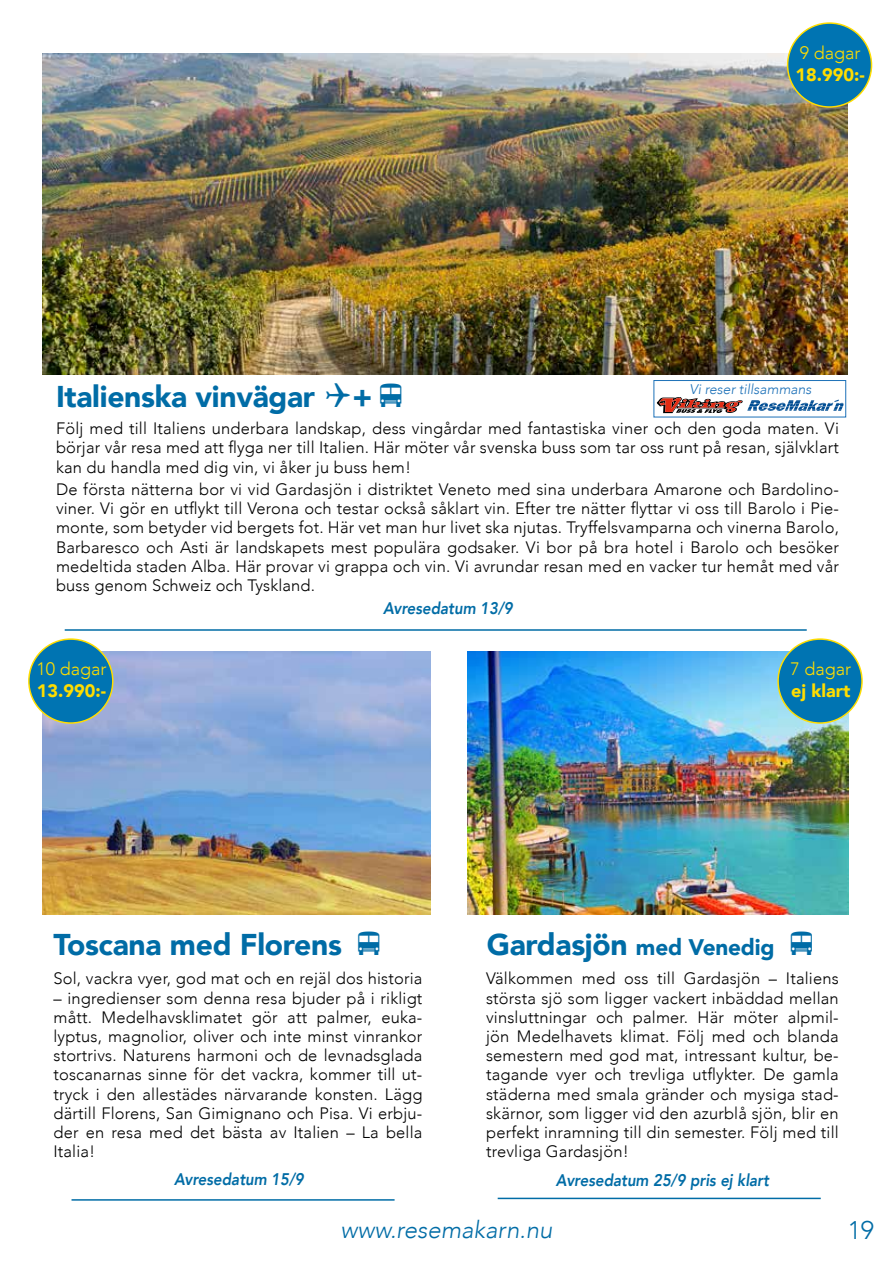
<style>
.page{position:relative;width:893px;height:1263px;background:#fff}
.page>*{position:absolute;margin:0;border:0;box-sizing:border-box;transform-origin:0 0}
.t1{font:900 30px "Avenir";letter-spacing:-.01em;color:#006ca6}
.t2{font:300 25.5px "Avenir";color:#006ca6}
.t3{font:italic 300 24px "Avenir";color:#006ca6}
.t4{font:900 22.5px "Avenir";letter-spacing:-.01em;color:#006ca6}
.t5{font:900 18px "Avenir";color:#fd0}
.t6{font:300 18px "Avenir";color:#fd0}
.t7{font:italic 800 16.8px "Avenir";color:#006ca6;scale:.89 1}
.t8{font:300 16.5px/19.2px "Avenir";letter-spacing:.01em;color:#000;text-align:justify}
.t9{font:italic 300 13.95px "Avenir";color:#1d71b8}
.s1{font-size:30px}
</style>
<div class="page">
<hr style="left:65px;top:629px;width:742px;height:2px;background:#006ca6">
<hr style="left:72px;top:1199px;width:323px;height:2px;background:#006ca6">
<hr style="left:498px;top:1198px;width:323px;height:1px;background:#006ca6">
<img style="left:42px;top:53px;width:806px;height:322px">
<img style="left:467px;top:651px;width:382px;height:264px">
<img style="left:42px;top:651px;width:388px;height:264px">
<div style="left:788px;top:23px;width:83px;height:84px;background:#0074b2;border-radius:50%"></div>
<div style="left:787px;top:22px;width:85px;height:86px;border:2px solid #fd0;border-radius:50%"></div>
<div style="left:778px;top:639px;width:84px;height:84px;background:#0074b2;border-radius:50%"></div>
<div style="left:777px;top:638px;width:86px;height:86px;border:2px solid #fd0;border-radius:50%"></div>
<div style="left:29px;top:639px;width:84px;height:84px;background:#0074b2;border-radius:50%"></div>
<div style="left:28px;top:638px;width:86px;height:86px;border:2px solid #fd0;border-radius:50%"></div>
<div style="left:654px;top:380px;width:192px;height:37px;border:1px solid #1d71b8"></div>
<svg style="left:653px;top:397px;width:191px;height:20px"></svg>
<p class="t6" style="left:800px;top:43px;width:62px">9 dagar</p>
<p class="t5" style="left:796px;top:59px;width:71px">18.990:-</p>
<h1 class="t1" style="left:56px;top:371px;width:355px">Italienska vinvägar +❖</h1>
<p class="t8" style="left:56px;top:419px;width:784px">Följ med till Italiens underbara landskap, dess vingårdar med fantastiska viner och den goda maten. Vi börjar vår resa med att flyga ner till Italien. Här möter vår svenska buss som tar oss runt på resan, självklart kan du handla med dig vin, vi åker ju buss hem!</p>
<p class="t8" style="left:56px;top:480px;width:784px">De första nätterna bor vi vid Gardasjön i distriktet Veneto med sina underbara Amarone och Bardolino&shy;viner. Vi gör en utflykt till Verona och testar också såklart vin. Efter tre nätter flyttar vi oss till Barolo i Pie&shy;monte, som betyder vid bergets fot. Här vet man hur livet ska njutas. Tryffelsvamparna och vinerna Barolo, Barbaresco och Asti är landskapets mest populära godsaker. Vi bor på bra hotel i Barolo och besöker medeltida staden Alba. Här provar vi grappa och vin. Vi avrundar resan med en vacker tur hemåt med vår buss genom Schweiz och Tyskland.</p>
<p class="t7" style="left:383px;top:599px;width:147px">Avresedatum 13/9</p>
<p class="t9" style="left:689px;top:381px;width:123px">Vi reser tillsammans</p>
<p class="t6" style="left:36px;top:659px;width:72px">10 dagar</p>
<p class="t5" style="left:37px;top:675px;width:71px">13.990:-</p>
<p class="t6" style="left:790px;top:659px;width:62px">7 dagar</p>
<p class="t5" style="left:791px;top:675px;width:61px">ej klart</p>
<h1 class="t1" style="left:53px;top:919px;width:336px">Toscana med Florens ❖</h1>
<h3 class="t4" style="left:487px;top:928px;width:335px"><span class="s1">Gardasjön</span> med Venedig ❖</h3>
<p class="t8" style="left:53px;top:969px;width:370px">Sol, vackra vyer, god mat och en rejäl dos historia</p>
<p class="t8" style="left:53px;top:988px;width:370px">– ingredienser som denna resa bjuder på i rikligt mått. Medelhavsklimatet gör att palmer, euka&shy;lyptus, magnolior, oliver och inte minst vinrankor stortrivs. Naturens harmoni och de levnadsglada toscanarnas sinne för det vackra, kommer till ut&shy;tryck i den allestädes närvarande konsten. Lägg därtill Florens, San Gimignano och Pisa. Vi erbju&shy;der en resa med det bästa av Italien – La bella Italia!</p>
<p class="t7" style="left:174px;top:1169px;width:147px">Avresedatum 15/9</p>
<p class="t8" style="left:486px;top:969px;width:354px">Välkommen med oss till Gardasjön – Italiens största sjö som ligger vackert inbäddad mellan vinsluttningar och palmer. Här möter alpmil&shy;jön Medelhavets klimat. Följ med och blanda semestern med god mat, intressant kultur, be&shy;tagande vyer och trevliga utflykter. De gamla städerna med smala gränder och mysiga stad&shy;skärnor, som ligger vid den azurblå sjön, blir en perfekt inramning till din semester. Följ med till trevliga Gardasjön!</p>
<p class="t7" style="left:556px;top:1170px;width:241px">Avresedatum 25/9 pris ej klart</p>
<h3 class="t3" style="left:341px;top:1215px;width:213px">www.resemakarn.nu</h3>
<h2 class="t2" style="left:848px;top:1215px;width:28px">19</h2>
</div>
